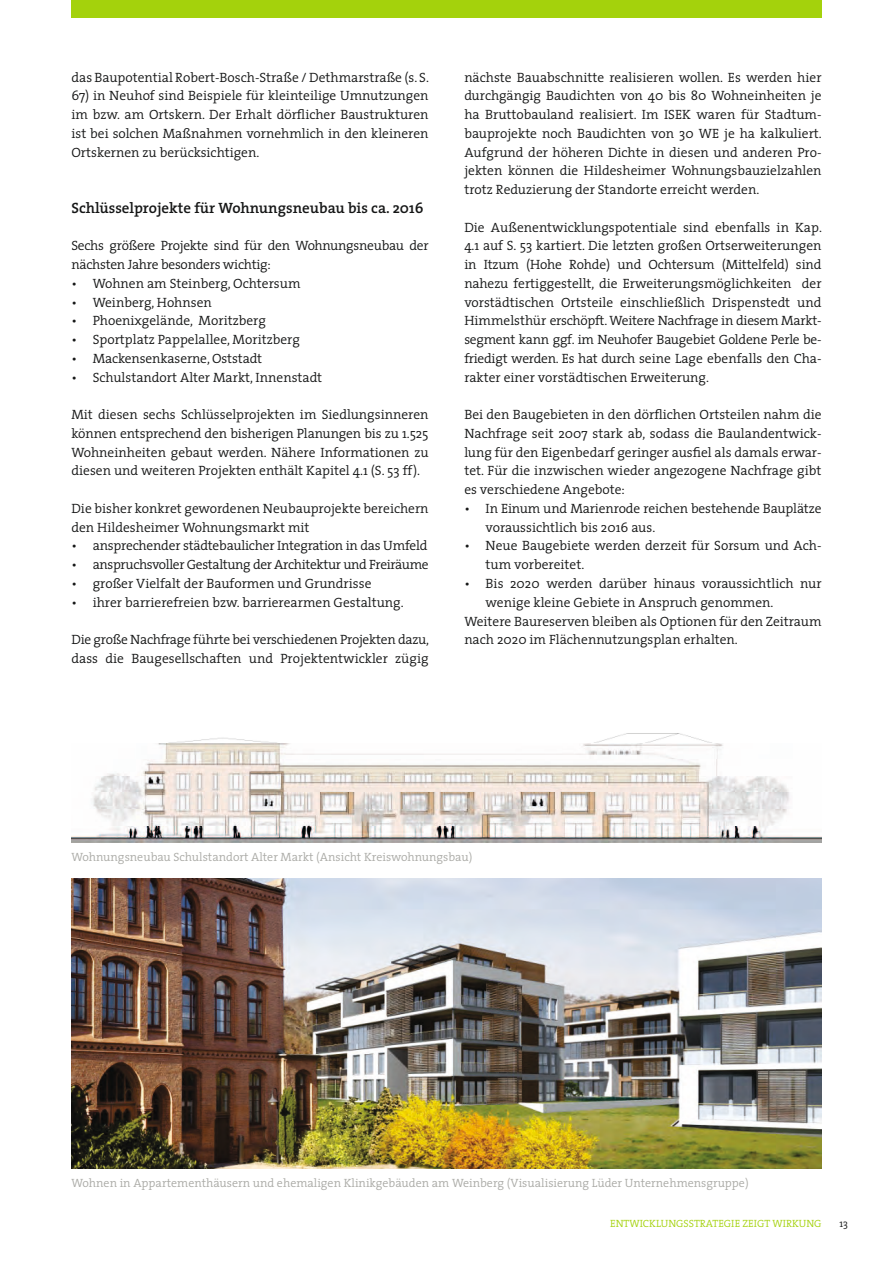
<style>
.page{position:relative;width:893px;height:1263px;background:#fff}
.page>*{position:absolute;margin:0;border:0;box-sizing:border-box;transform-origin:0 0}
.t1{font:600 15px "The Serif";color:#151616}
.t2{font:300 13.5px/18.8px "The Serif";color:#151616;text-align:justify}
.t3{font:300 13.5px/18.8px "The Serif";letter-spacing:-.02em;color:#151616}
.t4{font:300 13.5px "The Serif";letter-spacing:-.025em;color:#151616}
.t5{font:300 12px "The Serif";color:#aaaaa6}
.t6{font:700 12px "Arial";color:#151616}
.t7{font:300 10.5px "The Serif";color:#a4d20c}
.t8{font:300 10.5px "The Serif";color:#151616}
</style>
<div class="page">
<div style="left:71px;top:0;width:750px;height:18px;background:#a4d20c"></div>
<img style="left:71px;top:733px;width:750px;height:109px">
<img style="left:71px;top:878px;width:751px;height:290px">
<p class="t2" style="left:71px;top:68px;width:359px">das Baupotential Robert-Bosch-Straße / Dethmarstraße (s. S.</p>
<p class="t2" style="left:71px;top:87px;width:359px">67) in Neuhof sind Beispiele für kleinteilige Umnutzungen im bzw. am Ortskern. Der Erhalt dörflicher Baustrukturen ist bei solchen Maßnahmen vornehmlich in den kleineren Ortskernen zu berücksichtigen.</p>
<p class="t1" style="left:71px;top:198px;width:353px">Schlüsselprojekte für Wohnungsneubau bis ca. 2016</p>
<p class="t3" style="left:71px;top:237px;width:359px">Sechs größere Projekte sind für den Wohnungsneubau der nächsten Jahre besonders wichtig:</p>
<p class="t2" style="left:71px;top:274px;width:231px">• Wohnen am Steinberg, Ochtersum</p>
<p class="t2" style="left:71px;top:293px;width:142px">• Weinberg, Hohnsen</p>
<p class="t2" style="left:71px;top:312px;width:196px">• Phoenixgelände, Moritzberg</p>
<p class="t2" style="left:71px;top:330px;width:230px">• Sportplatz Pappelallee, Moritzberg</p>
<p class="t2" style="left:71px;top:349px;width:192px">• Mackensenkaserne, Oststadt</p>
<p class="t2" style="left:71px;top:368px;width:252px">• Schulstandort Alter Markt, Innenstadt</p>
<p class="t2" style="left:71px;top:405px;width:359px">Mit diesen sechs Schlüsselprojekten im Siedlungsinneren können entsprechend den bisherigen Planungen bis zu 1.525<br>Wohneinheiten gebaut werden. Nähere Informationen zu diesen und weiteren Projekten enthält Kapitel 4.1 (S. 53 ff).</p>
<p class="t2" style="left:71px;top:499px;width:359px">Die bisher konkret gewordenen Neubauprojekte bereichern den Hildesheimer Wohnungsmarkt mit</p>
<p class="t2" style="left:71px;top:537px;width:358px">• ansprechender städtebaulicher Integration in das Umfeld</p>
<p class="t4" style="left:71px;top:556px;width:359px">• anspruchsvoller Gestaltung der Architektur und Freiräume</p>
<p class="t2" style="left:71px;top:574px;width:302px">• großer Vielfalt der Bauformen und Grundrisse</p>
<p class="t2" style="left:71px;top:593px;width:334px">• ihrer barrierefreien bzw. barrierearmen Gestaltung.</p>
<p class="t3" style="left:71px;top:630px;width:359px">Die große Nachfrage führte bei verschiedenen Projekten dazu, dass die Baugesellschaften und Projektentwickler zügig</p>
<p class="t6" style="left:50px;top:636px;width:361px">Mehr- Generationen- Wohnen in der Innenstadt von Hildesheim</p>
<p class="t2" style="left:464px;top:68px;width:359px">nächste Bauabschnitte realisieren wollen. Es werden hier durchgängig Baudichten von 40 bis 80 Wohneinheiten je ha Bruttobauland realisiert. Im ISEK waren für Stadtum&shy;bauprojekte noch Baudichten von 30 WE je ha kalkuliert.<br>Aufgrund der höheren Dichte in diesen und anderen Pro&shy;jekten können die Hildesheimer Wohnungsbauzielzahlen trotz Reduzierung der Standorte erreicht werden.</p>
<p class="t2" style="left:464px;top:218px;width:359px">Die Außenentwicklungspotentiale sind ebenfalls in Kap.<br>4.1 auf S. 53 kartiert. Die letzten großen Ortserweiterungen in Itzum (Hohe Rohde) und Ochtersum (Mittelfeld) sind nahezu fertiggestellt, die Erweiterungsmöglichkeiten der vorstädtischen Ortsteile einschließlich Drispenstedt und Himmelsthür erschöpft. Weitere Nachfrage in diesem Markt&shy;segment kann ggf. im Neuhofer Baugebiet Goldene Perle be&shy;friedigt werden. Es hat durch seine Lage ebenfalls den Cha&shy;rakter einer vorstädtischen Erweiterung.</p>
<p class="t2" style="left:464px;top:405px;width:359px">Bei den Baugebieten in den dörflichen Ortsteilen nahm die Nachfrage seit 2007 stark ab, sodass die Baulandentwick&shy;lung für den Eigenbedarf geringer ausfiel als damals erwar&shy;tet. Für die inzwischen wieder angezogene Nachfrage gibt es verschiedene Angebote:</p>
<p class="t2" style="left:486px;top:499px;width:337px;text-indent:-21px">• In Einum und Marienrode reichen bestehende Bauplätze voraussichtlich bis 2016 aus.</p>
<p class="t2" style="left:486px;top:537px;width:337px;text-indent:-21px">• Neue Baugebiete werden derzeit für Sorsum und Ach&shy;tum vorbereitet.</p>
<p class="t2" style="left:464px;top:574px;width:359px">• Bis 2020 werden darüber hinaus voraussichtlich nur</p>
<p class="t2" style="left:486px;top:593px;width:289px">wenige kleine Gebiete in Anspruch genommen.</p>
<p class="t2" style="left:464px;top:612px;width:359px">Weitere Baureserven bleiben als Optionen für den Zeitraum</p>
<p class="t2" style="left:464px;top:630px;width:275px">nach 2020 im Flächennutzungsplan erhalten.</p>
<p class="t5" style="left:71px;top:849px;width:402px">Wohnungsneubau Schulstandort Alter Markt (Ansicht Kreiswohnungsbau)</p>
<p class="t5" style="left:71px;top:1176px;width:679px">Wohnen in Appartementhäusern und ehemaligen Klinikgebäuden am Weinberg (Visualisierung Lüder Unternehmensgruppe)</p>
<p class="t7" style="left:610px;top:1217px;width:14px">Entwick</p>
<p class="t7" style="left:656px;top:1217px;width:10px">lungsstrategie</p>
<p class="t7" style="left:742px;top:1217px;width:7px">zeigt</p>
<p class="t7" style="left:772px;top:1217px;width:14px">Wirkung</p>
<p class="t8" style="left:839px;top:1217px;width:10px">13</p>
</div>
